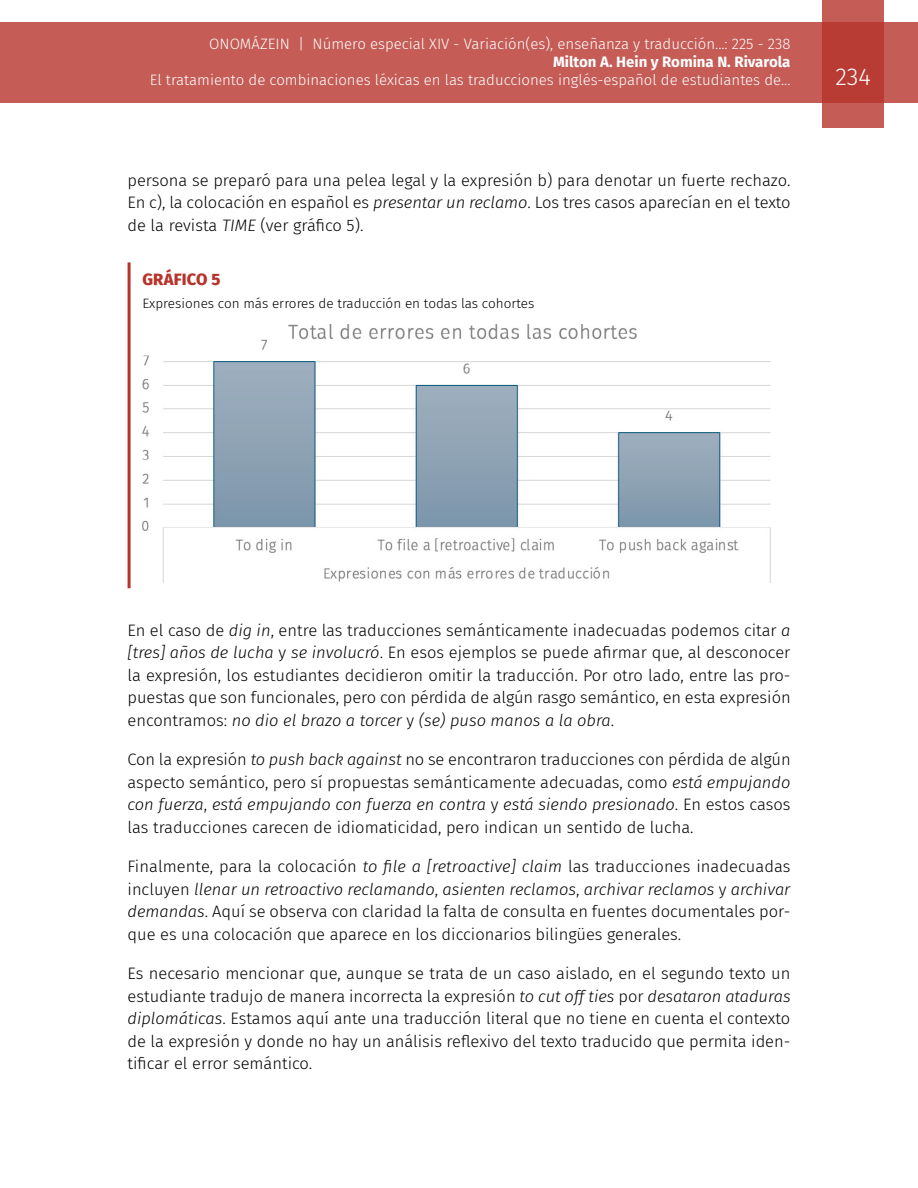
<style>
.page{position:relative;width:918px;height:1188px;background:#fff}
.page>*{position:absolute;margin:0;border:0;box-sizing:border-box;transform-origin:0 0}
.t1{font:300 24px "Fira Sans";color:#fff}
.t2{font:300 16.5px/22.5px "Fira Sans";color:#000;text-align:justify}
.t3{font:800 16.5px "Fira Sans";letter-spacing:.01em;color:#b7342c}
.t4{font:300 15px "Fira Sans";color:#fff}
.t5{font:700 15px "Fira Sans";color:#fff}
.t6{font:300 13.5px "Fira Sans";color:#000}
.s1{font-style:italic}
</style>
<div class="page">
<div style="left:0;top:23px;width:918px;height:80px;background:#c55c56"></div>
<svg style="left:822px;top:0;width:62px;height:128px;background:#bd4740"></svg>
<hr style="left:128px;top:262px;width:3px;height:326px;background:#b7342c">
<img style="left:142px;top:324px;width:629px;height:258px">
<p class="t4" style="left:209px;top:34px;width:583px">ONOMÁZEIN | Número especial XIV - Variación(es), enseñanza y traducción...: 225 - 238</p>
<p class="t5" style="left:553px;top:50px;width:239px">Milton A. Hein y Romina N. Rivarola</p>
<p class="t4" style="left:150px;top:70px;width:642px">El tratamiento de combinaciones léxicas en las traducciones inglés-español de estudiantes de...</p>
<h1 class="t1" style="left:836px;top:60px;width:37px">234</h1>
<p class="t2" style="left:128px;top:168px;width:665px">persona se preparó para una pelea legal y la expresión b) para denotar un fuerte rechazo.<br>En c), la colocación en español es <span class="s1">presentar un reclamo</span>. Los tres casos aparecían en el texto de la revista <span class="s1">TIME</span> (ver gráfico 5).</p>
<p class="t3" style="left:142px;top:265px;width:80px">GRÁFICO 5</p>
<p class="t6" style="left:142px;top:294px;width:393px">Expresiones con más errores de traducción en todas las cohortes</p>
<p class="t2" style="left:128px;top:619px;width:665px">En el caso de <span class="s1">dig in</span>, entre las traducciones semánticamente inadecuadas podemos citar <span class="s1">a [tres] años de lucha</span> y <span class="s1">se involucró</span>. En esos ejemplos se puede afirmar que, al desconocer la expresión, los estudiantes decidieron omitir la traducción. Por otro lado, entre las pro&shy;puestas que son funcionales, pero con pérdida de algún rasgo semántico, en esta expresión encontramos: <span class="s1">no dio el brazo a torcer</span> y <span class="s1">(se) puso manos a la obra</span>.</p>
<p class="t2" style="left:128px;top:748px;width:665px">Con la expresión <span class="s1">to push back against</span> no se encontraron traducciones con pérdida de algún aspecto semántico, pero sí propuestas semánticamente adecuadas, como <span class="s1">está empujando con fuerza</span>, <span class="s1">está empujando con fuerza en contra</span> y <span class="s1">está siendo presionado</span>. En estos casos las traducciones carecen de idiomaticidad, pero indican un sentido de lucha.</p>
<p class="t2" style="left:128px;top:855px;width:665px">Finalmente, para la colocación <span class="s1">to file a [retroactive] claim</span> las traducciones inadecuadas incluyen <span class="s1">llenar un retroactivo reclamando</span>, <span class="s1">asienten reclamos</span>, <span class="s1">archivar reclamos</span> y <span class="s1">archivar demandas</span>. Aquí se observa con claridad la falta de consulta en fuentes documentales por&shy;que es una colocación que aparece en los diccionarios bilingües generales.</p>
<p class="t2" style="left:128px;top:962px;width:665px">Es necesario mencionar que, aunque se trata de un caso aislado, en el segundo texto un estudiante tradujo de manera incorrecta la expresión <span class="s1">to cut off ties</span> por <span class="s1">desataron ataduras diplomáticas</span>. Estamos aquí ante una traducción literal que no tiene en cuenta el contexto de la expresión y donde no hay un análisis reflexivo del texto traducido que permita iden&shy;tificar el error semántico.</p>
</div>
